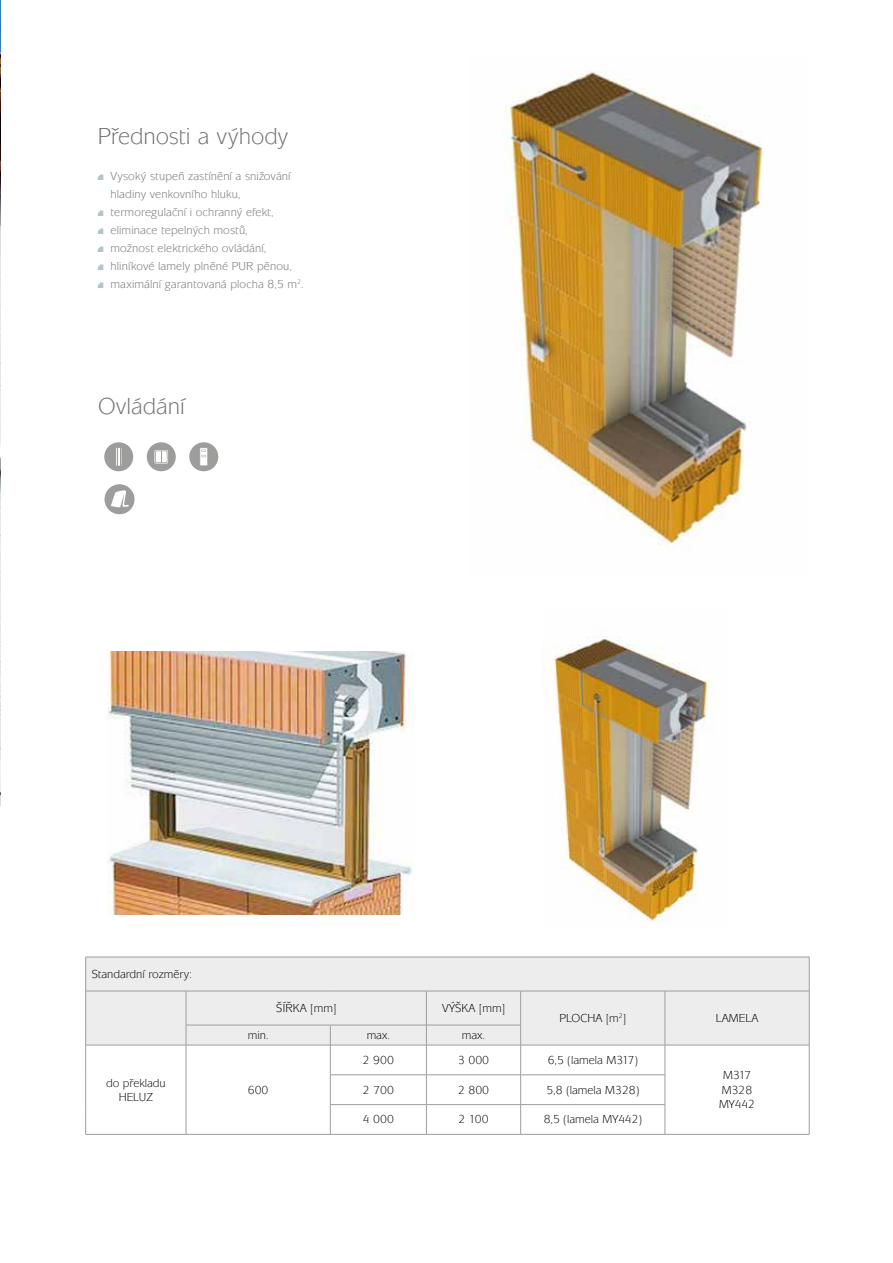
<style>
.page{position:relative;width:893px;height:1263px;background:#fff}
.page>*{position:absolute;margin:0;border:0;box-sizing:border-box;transform-origin:0 0}
.t1{font:24px "Mixage Itc TOT";color:#706f6f}
.t2{font:12px/18px "Mixage Itc TOT";letter-spacing:.01em;color:#706f6f}
.t3{font:12px/14.4px "Mixage Itc TOT";color:#000;text-align:center}
</style>
<div class="page">
<svg style="left:98px;top:174px;width:5px;height:6px"></svg>
<svg style="left:98px;top:210px;width:5px;height:6px"></svg>
<svg style="left:98px;top:228px;width:5px;height:6px"></svg>
<svg style="left:98px;top:246px;width:5px;height:6px"></svg>
<svg style="left:98px;top:264px;width:5px;height:6px"></svg>
<svg style="left:98px;top:282px;width:5px;height:6px"></svg>
<img style="left:0;top:0;width:1px;height:770px">
<img style="left:542px;top:636px;width:173px;height:285px">
<img style="left:503px;top:71px;width:260px;height:474px">
<svg style="left:0;top:770px;width:1px;height:124px"></svg>
<div style="left:104px;top:442px;width:29px;height:29px;background:#9d9d9c;border-radius:50%"></div>
<div style="left:116px;top:448px;width:5px;height:18px;background:#f3f3f2"></div>
<svg style="left:117px;top:447px;width:4px;height:19px"></svg>
<div style="left:147px;top:442px;width:29px;height:29px;background:#9d9d9c;border-radius:50%"></div>
<svg style="left:154px;top:450px;width:14px;height:14px"></svg>
<svg style="left:155px;top:450px;width:13px;height:13px"></svg>
<div style="left:156px;top:451px;width:11px;height:11px;background:#fff"></div>
<svg style="left:161px;top:451px;width:1px;height:12px"></svg>
<div style="left:189px;top:442px;width:29px;height:29px;background:#9d9d9c;border-radius:50%"></div>
<svg style="left:200px;top:448px;width:8px;height:18px"></svg>
<div style="left:105px;top:484px;width:30px;height:30px;background:#9d9d9c;border-radius:50%"></div>
<svg style="left:111px;top:490px;width:18px;height:17px"></svg>
<div style="left:86px;top:958px;width:723px;height:87px;background:#ededed"></div>
<hr style="left:85px;top:957px;width:101px;height:1px;background:#9d9d9c">
<hr style="left:85px;top:957px;width:1px;height:34px;background:#9d9d9c">
<hr style="left:186px;top:957px;width:144px;height:1px;background:#9d9d9c">
<hr style="left:330px;top:957px;width:96px;height:1px;background:#9d9d9c">
<hr style="left:426px;top:957px;width:95px;height:1px;background:#9d9d9c">
<hr style="left:521px;top:957px;width:144px;height:1px;background:#9d9d9c">
<hr style="left:665px;top:957px;width:144px;height:1px;background:#9d9d9c">
<hr style="left:85px;top:991px;width:101px;height:1px;background:#9d9d9c">
<hr style="left:85px;top:991px;width:1px;height:34px;background:#9d9d9c">
<svg style="left:85px;top:1025px;width:1px;height:20px"></svg>
<hr style="left:85px;top:1045px;width:1px;height:30px;background:#9d9d9c">
<svg style="left:85px;top:1075px;width:1px;height:29px"></svg>
<hr style="left:85px;top:1104px;width:1px;height:30px;background:#9d9d9c">
<hr style="left:665px;top:1134px;width:144px;height:1px;background:#9d9d9c">
<hr style="left:85px;top:1045px;width:101px;height:1px;background:#9d9d9c">
<hr style="left:186px;top:1045px;width:144px;height:1px;background:#9d9d9c">
<hr style="left:330px;top:1045px;width:96px;height:1px;background:#9d9d9c">
<hr style="left:426px;top:1045px;width:95px;height:1px;background:#9d9d9c">
<hr style="left:521px;top:1045px;width:144px;height:1px;background:#9d9d9c">
<hr style="left:665px;top:1045px;width:144px;height:1px;background:#9d9d9c">
<hr style="left:330px;top:1074px;width:96px;height:1px;background:#9d9d9c">
<hr style="left:426px;top:1074px;width:95px;height:1px;background:#9d9d9c">
<hr style="left:521px;top:1074px;width:144px;height:1px;background:#9d9d9c">
<hr style="left:330px;top:1104px;width:96px;height:1px;background:#9d9d9c">
<hr style="left:426px;top:1104px;width:95px;height:1px;background:#9d9d9c">
<hr style="left:521px;top:1104px;width:144px;height:1px;background:#9d9d9c">
<hr style="left:85px;top:1134px;width:101px;height:1px;background:#9d9d9c">
<hr style="left:186px;top:1134px;width:144px;height:1px;background:#9d9d9c">
<hr style="left:330px;top:1134px;width:96px;height:1px;background:#9d9d9c">
<hr style="left:426px;top:1134px;width:95px;height:1px;background:#9d9d9c">
<hr style="left:521px;top:1134px;width:144px;height:1px;background:#9d9d9c">
<hr style="left:809px;top:1045px;width:1px;height:30px;background:#9d9d9c">
<svg style="left:809px;top:1075px;width:1px;height:29px"></svg>
<hr style="left:809px;top:1104px;width:1px;height:30px;background:#9d9d9c">
<hr style="left:809px;top:957px;width:1px;height:34px;background:#9d9d9c">
<hr style="left:186px;top:991px;width:144px;height:1px;background:#9d9d9c">
<hr style="left:186px;top:991px;width:1px;height:34px;background:#9d9d9c">
<hr style="left:330px;top:991px;width:96px;height:1px;background:#9d9d9c">
<hr style="left:426px;top:991px;width:95px;height:1px;background:#9d9d9c">
<hr style="left:426px;top:991px;width:1px;height:34px;background:#9d9d9c">
<hr style="left:521px;top:991px;width:144px;height:1px;background:#9d9d9c">
<hr style="left:520px;top:991px;width:1px;height:34px;background:#9d9d9c">
<hr style="left:665px;top:991px;width:144px;height:1px;background:#9d9d9c">
<hr style="left:665px;top:991px;width:1px;height:34px;background:#9d9d9c">
<hr style="left:809px;top:991px;width:1px;height:34px;background:#9d9d9c">
<svg style="left:665px;top:1025px;width:1px;height:20px"></svg>
<svg style="left:809px;top:1025px;width:1px;height:20px"></svg>
<hr style="left:186px;top:1025px;width:144px;height:1px;background:#9d9d9c">
<svg style="left:186px;top:1025px;width:1px;height:20px"></svg>
<hr style="left:330px;top:1025px;width:96px;height:1px;background:#9d9d9c">
<svg style="left:330px;top:1025px;width:1px;height:20px"></svg>
<hr style="left:426px;top:1025px;width:95px;height:1px;background:#9d9d9c">
<svg style="left:426px;top:1025px;width:1px;height:20px"></svg>
<svg style="left:520px;top:1025px;width:1px;height:20px"></svg>
<hr style="left:186px;top:1045px;width:1px;height:30px;background:#9d9d9c">
<hr style="left:330px;top:1045px;width:1px;height:30px;background:#9d9d9c">
<hr style="left:426px;top:1045px;width:1px;height:30px;background:#9d9d9c">
<hr style="left:520px;top:1045px;width:1px;height:30px;background:#9d9d9c">
<hr style="left:665px;top:1045px;width:1px;height:30px;background:#9d9d9c">
<svg style="left:186px;top:1075px;width:1px;height:29px"></svg>
<hr style="left:186px;top:1104px;width:1px;height:30px;background:#9d9d9c">
<svg style="left:330px;top:1075px;width:1px;height:59px"></svg>
<svg style="left:426px;top:1075px;width:1px;height:59px"></svg>
<svg style="left:520px;top:1075px;width:1px;height:59px"></svg>
<svg style="left:665px;top:1075px;width:1px;height:59px"></svg>
<img style="left:107px;top:652px;width:305px;height:263px">
<h1 class="t1" style="left:98px;top:123px;width:193px">Přednosti a výhody</h1>
<p class="t2" style="left:111px;top:167px;width:195px">Vysoký stupeň zastínění a snižování hladiny venkovního hluku, termoregulační i ochranný efekt, eliminace tepelných mostů,<br>možnost elektrického ovládání, hliníkové lamely plněné PUR pěnou, maximální garantovaná plocha 8,5 m<sup>2</sup>.</p>
<h1 class="t1" style="left:98px;top:393px;width:88px">Ovládání</h1>
<p class="t3" style="left:92px;top:967px;width:102px">Standardní rozměry:</p>
<p class="t3" style="left:276px;top:1001px;width:61px">ŠÍŘKA [mm]</p>
<p class="t3" style="left:442px;top:1001px;width:64px">VÝŠKA [mm]</p>
<p class="t3" style="left:248px;top:1028px;width:22px">min.</p>
<p class="t3" style="left:367px;top:1028px;width:25px">max.</p>
<p class="t3" style="left:462px;top:1028px;width:25px">max.</p>
<p class="t3" style="left:559px;top:1011px;width:68px">PLOCHA [m<sup>2</sup>]</p>
<p class="t3" style="left:716px;top:1011px;width:44px">LAMELA</p>
<p class="t3" style="left:363px;top:1053px;width:33px">2 900</p>
<p class="t3" style="left:458px;top:1053px;width:33px">3 000</p>
<p class="t3" style="left:548px;top:1053px;width:92px">6,5 (lamela M317)</p>
<p class="t3" style="left:106px;top:1075px;width:61px">do překladu<br>HELUZ</p>
<p class="t3" style="left:248px;top:1083px;width:22px">600</p>
<p class="t3" style="left:363px;top:1083px;width:33px">2 700</p>
<p class="t3" style="left:458px;top:1083px;width:33px">2 800</p>
<p class="t3" style="left:546px;top:1083px;width:94px">5,8 (lamela M328)</p>
<p class="t3" style="left:363px;top:1112px;width:33px">4 000</p>
<p class="t3" style="left:458px;top:1112px;width:32px">2 100</p>
<p class="t3" style="left:544px;top:1112px;width:100px">8,5 (lamela MY442)</p>
<p class="t3" style="left:719px;top:1068px;width:37px">M317<br>M328<br>MY442</p>
</div>
